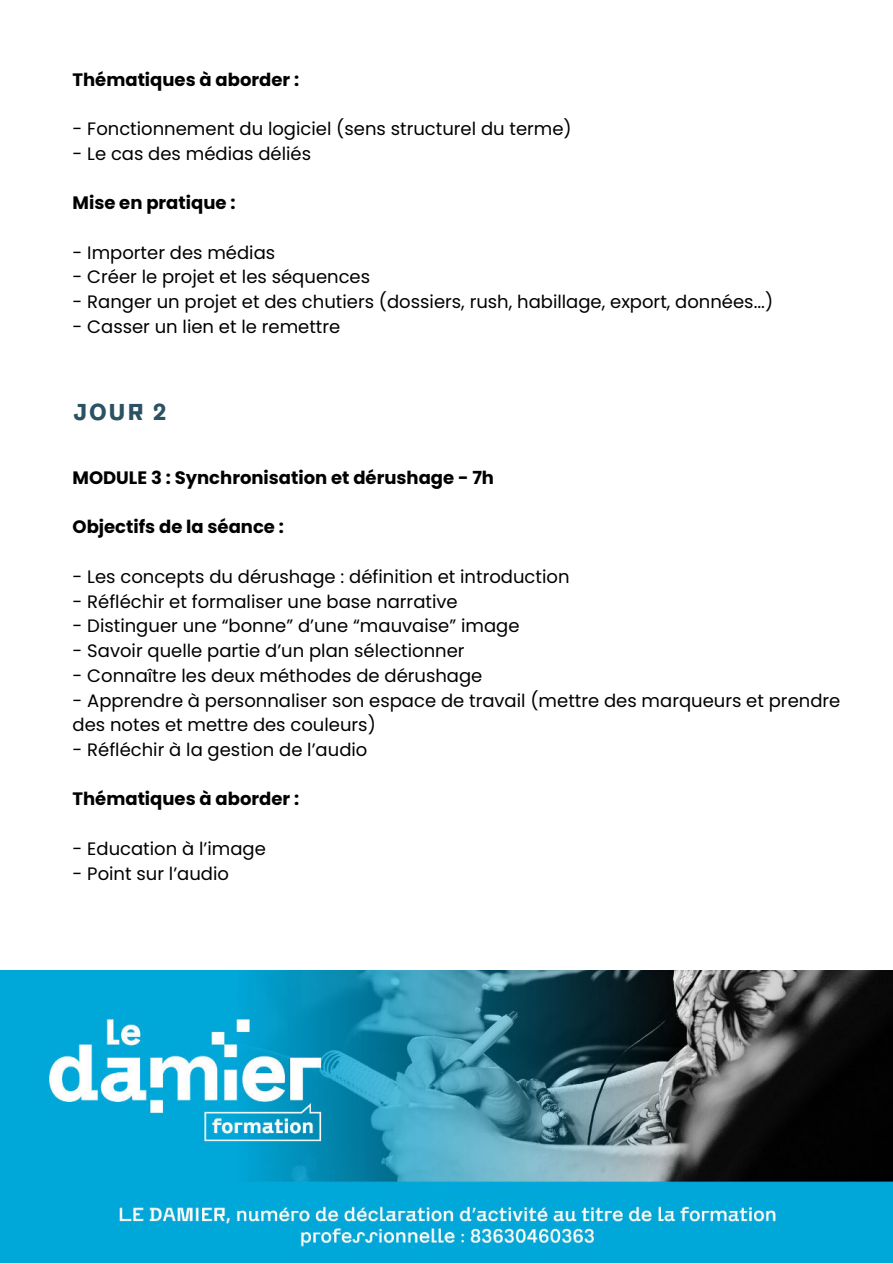
<style>
.page{position:relative;width:893px;height:1264px;background:#fff}
.page>*{position:absolute;margin:0;border:0;box-sizing:border-box;transform-origin:0 0}
.t1{font:700 22.5px "CA Saygon";color:#2a5262}
.t2{font:18px/24.8px "Poppins";color:#000}
.t3{font:700 18px "Poppins";color:#000}
</style>
<div class="page">
<img style="left:0;top:970px;width:892px;height:292px">
<p class="t3" style="left:73px;top:69px;width:228px">Thématiques à aborder :</p>
<p class="t2" style="left:73px;top:116px;width:500px">- Fonctionnement du logiciel (sens structurel du terme)</p>
<p class="t2" style="left:73px;top:141px;width:240px">- Le cas des médias déliés</p>
<p class="t3" style="left:73px;top:192px;width:164px">Mise en pratique :</p>
<p class="t2" style="left:73px;top:240px;width:204px">- Importer des médias</p>
<p class="t2" style="left:73px;top:265px;width:299px">- Créer le projet et les séquences</p>
<p class="t2" style="left:73px;top:289px;width:702px">- Ranger un projet et des chutiers (dossiers, rush, habillage, export, données...)</p>
<p class="t2" style="left:73px;top:314px;width:269px">- Casser un lien et le remettre</p>
<p class="t1" style="left:73px;top:393px;width:95px">JOUR 2</p>
<p class="t3" style="left:73px;top:467px;width:423px">MODULE 3 : Synchronisation et dérushage - 7h</p>
<p class="t3" style="left:73px;top:516px;width:213px">Objectifs de la séance :</p>
<p class="t2" style="left:73px;top:564px;width:498px">- Les concepts du dérushage : définition et introduction</p>
<p class="t2" style="left:73px;top:589px;width:386px">- Réfléchir et formaliser une base narrative</p>
<p class="t2" style="left:73px;top:613px;width:448px">- Distinguer une “bonne” d’une “mauvaise” image</p>
<p class="t2" style="left:73px;top:638px;width:393px">- Savoir quelle partie d’un plan sélectionner</p>
<p class="t2" style="left:73px;top:663px;width:411px">- Connaître les deux méthodes de dérushage</p>
<p class="t2" style="left:73px;top:688px;width:769px">- Apprendre à personnaliser son espace de travail (mettre des marqueurs et prendre des notes et mettre des couleurs)</p>
<p class="t2" style="left:73px;top:737px;width:296px">- Réfléchir à la gestion de l’audio</p>
<p class="t3" style="left:73px;top:788px;width:228px">Thématiques à aborder :</p>
<p class="t2" style="left:73px;top:836px;width:195px">- Education à l’image</p>
<p class="t2" style="left:73px;top:861px;width:158px">- Point sur l’audio</p>
</div>
